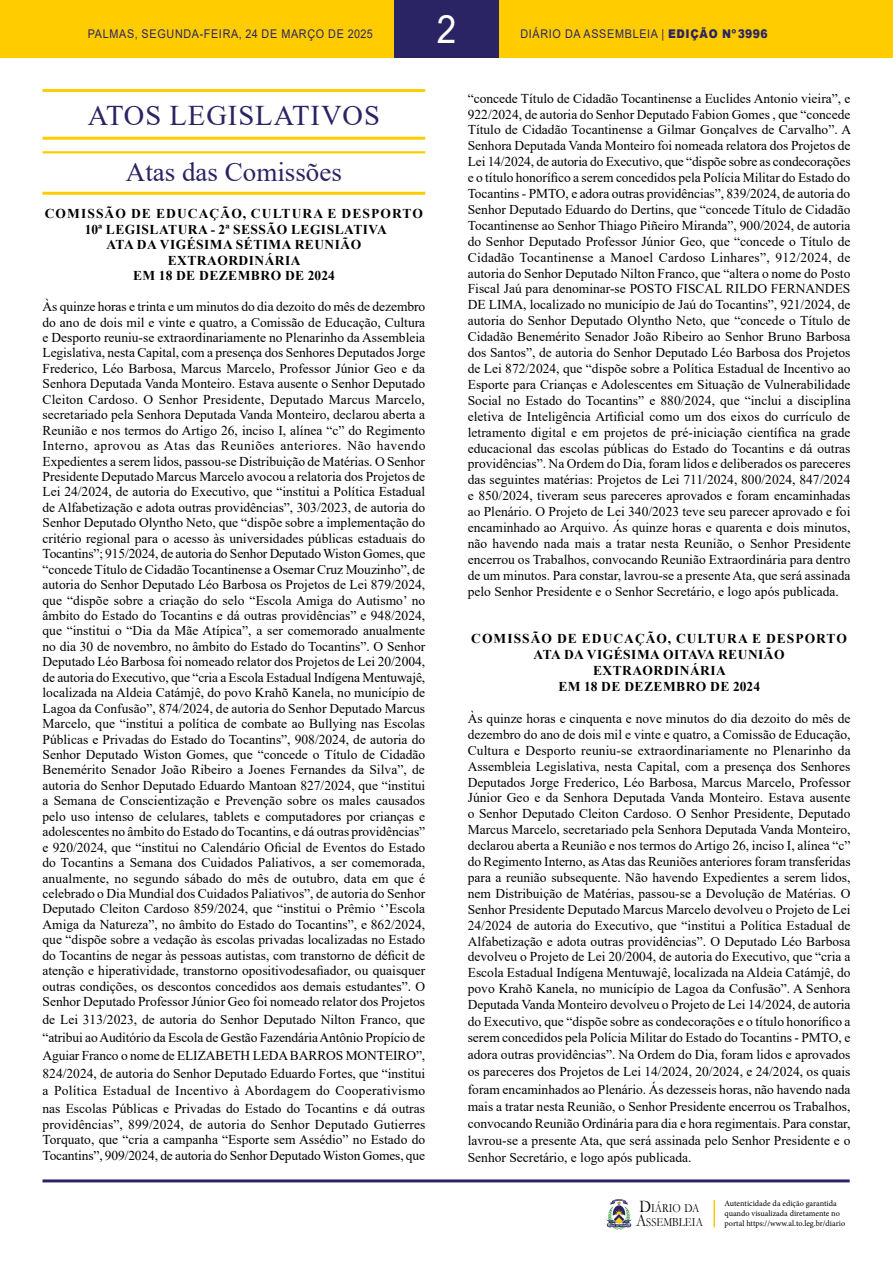
<style>
.page{position:relative;width:893px;height:1263px;background:#fff}
.page>*{position:absolute;margin:0;border:0;box-sizing:border-box;transform-origin:0 0}
.t1{font:39px "Arial";color:#fff;scale:.9 1}
.t2{font:28.5px "Times New Roman";letter-spacing:.035em;color:#2b2464}
.t3{font:27px "Times New Roman";color:#2b2464}
.t4{font:13.5px/15.5px "Times New Roman";color:#000;text-align:justify}
.t5{font:700 13.5px/15.5px "Times New Roman";letter-spacing:.035em;color:#000;text-align:center}
.t6{font:12.45px/14px "Garamond";color:#000;scale:.85 1}
.t7{font:12px "Arial";letter-spacing:.065em;color:#2b2464;scale:.9 1}
.t8{font:8.25px/9.9px "Minion Pro";color:#000}
.s1{font-weight:900}
.s2{font-size:17.85px}
</style>
<div class="page">
<div style="left:0;top:0;width:893px;height:58px;background:#fc0"></div>
<hr style="left:43px;top:1179px;width:807px;height:3px;background:#2b2464">
<svg style="left:606px;top:1199px;width:26px;height:31px"></svg>
<div style="left:394px;top:0;width:105px;height:58px;background:#2b2464"></div>
<hr style="left:713px;top:1200px;width:2px;height:27px;background:#fc0">
<hr style="left:43px;top:89px;width:382px;height:3px;background:#fc0">
<hr style="left:43px;top:137px;width:382px;height:3px;background:#fc0">
<hr style="left:43px;top:151px;width:382px;height:2px;background:#fc0">
<hr style="left:43px;top:192px;width:382px;height:3px;background:#fc0">
<h1 class="t1" style="left:437px;top:2px;width:23px">2</h1>
<p class="t7" style="left:88px;top:25px;width:318px">PALMAS, SEGUNDA-FEIRA, 24 DE MARÇO DE 2025</p>
<p class="t7" style="left:520px;top:25px;width:276px">DIÁRIO DA ASSEMBLEIA | <span class="s1">EDIÇÃO Nº3996</span></p>
<h2 class="t2" style="left:88px;top:96px;width:294px">ATOS LEGISLATIVOS</h2>
<h3 class="t3" style="left:126px;top:153px;width:217px">Atas das Comissões</h3>
<p class="t5" style="left:45px;top:206px;width:380px">COMISSÃO DE EDUCAÇÃO, CULTURA E DESPORTO<br>10ª LEGISLATURA - 2ª SESSÃO LEGISLATIVA<br>ATA DA VIGÉSIMA SÉTIMA REUNIÃO<br>EXTRAORDINÁRIA<br>EM 18 DE DEZEMBRO DE 2024</p>
<p class="t4" style="left:43px;top:298px;width:384px">Às quinze horas e trinta e um minutos do dia dezoito do mês de dezembro do ano de dois mil e vinte e quatro, a Comissão de Educação, Cultura e Desporto reuniu-se extraordinariamente no Plenarinho da Assembleia Legislativa, nesta Capital, com a presença dos Senhores Deputados Jorge Frederico, Léo Barbosa, Marcus Marcelo, Professor Júnior Geo e da Senhora Deputada Vanda Monteiro. Estava ausente o Senhor Deputado Cleiton Cardoso. O Senhor Presidente, Deputado Marcus Marcelo, secretariado pela Senhora Deputada Vanda Monteiro, declarou aberta a Reunião e nos termos do Artigo 26, inciso I, alínea “c” do Regimento Interno, aprovou as Atas das Reuniões anteriores. Não havendo Expedientes a serem lidos, passou-se Distribuição de Matérias. O Senhor Presidente Deputado Marcus Marcelo avocou a relatoria dos Projetos de Lei 24/2024, de autoria do Executivo, que “institui a Política Estadual de Alfabetização e adota outras providências”, 303/2023, de autoria do Senhor Deputado Olyntho Neto, que “dispõe sobre a implementação do critério regional para o acesso às universidades públicas estaduais do Tocantins”; 915/2024, de autoria do Senhor Deputado Wiston Gomes, que “concede Título de Cidadão Tocantinense a Osemar Cruz Mouzinho”, de autoria do Senhor Deputado Léo Barbosa os Projetos de Lei 879/2024, que “dispõe sobre a criação do selo “Escola Amiga do Autismo’ no âmbito do Estado do Tocantins e dá outras providências” e 948/2024, que “institui o “Dia da Mãe Atípica”, a ser comemorado anualmente no dia 30 de novembro, no âmbito do Estado do Tocantins”. O Senhor Deputado Léo Barbosa foi nomeado relator dos Projetos de Lei 20/2004, de autoria do Executivo, que “cria a Escola Estadual Indígena Mentuwajê, localizada na Aldeia Catámjê, do povo Krahõ Kanela, no município de Lagoa da Confusão”, 874/2024, de autoria do Senhor Deputado Marcus Marcelo, que “institui a política de combate ao Bullying nas Escolas Públicas e Privadas do Estado do Tocantins”, 908/2024, de autoria do Senhor Deputado Wiston Gomes, que “concede o Título de Cidadão Benemérito Senador João Ribeiro a Joenes Fernandes da Silva”, de autoria do Senhor Deputado Eduardo Mantoan 827/2024, que “institui a Semana de Conscientização e Prevenção sobre os males causados pelo uso intenso de celulares, tablets e computadores por crianças e adolescentes no âmbito do Estado do Tocantins, e dá outras providências” e 920/2024, que “institui no Calendário Oficial de Eventos do Estado do Tocantins a Semana dos Cuidados Paliativos, a ser comemorada, anualmente, no segundo sábado do mês de outubro, data em que é celebrado o Dia Mundial dos Cuidados Paliativos”, de autoria do Senhor Deputado Cleiton Cardoso 859/2024, que “institui o Prêmio ‘’Escola Amiga da Natureza”, no âmbito do Estado do Tocantins”, e 862/2024, que “dispõe sobre a vedação às escolas privadas localizadas no Estado do Tocantins de negar às pessoas autistas, com transtorno de déficit de atenção e hiperatividade, transtorno opositivodesafiador, ou quaisquer outras condições, os descontos concedidos aos demais estudantes”. O Senhor Deputado Professor Júnior Geo foi nomeado relator dos Projetos</p>
<p class="t4" style="left:43px;top:1010px;width:384px;line-height:17.9px">de Lei 313/2023, de autoria do Senhor Deputado Nilton Franco, que “atribui ao Auditório da Escola de Gestão Fazendária Antônio Propício de Aguiar Franco o nome de ELIZABETH LEDA BARROS MONTEIRO”, 824/2024, de autoria do Senhor Deputado Eduardo Fortes, que “institui a Política Estadual de Incentivo à Abordagem do Cooperativismo nas Escolas Públicas e Privadas do Estado do Tocantins e dá outras</p>
<p class="t4" style="left:43px;top:1116px;width:384px">providências”, 899/2024, de autoria do Senhor Deputado Gutierres Torquato, que “cria a campanha “Esporte sem Assédio” no Estado do Tocantins”, 909/2024, de autoria do Senhor Deputado Wiston Gomes, que</p>
<p class="t4" style="left:468px;top:90px;width:385px;line-height:15.9px">“concede Título de Cidadão Tocantinense a Euclides Antonio vieira”, e 922/2024, de autoria do Senhor Deputado Fabion Gomes , que “concede Título de Cidadão Tocantinense a Gilmar Gonçalves de Carvalho”. A Senhora Deputada Vanda Monteiro foi nomeada relatora dos Projetos de Lei 14/2024, de autoria do Executivo, que “dispõe sobre as condecorações e o título honorífico a serem concedidos pela Polícia Militar do Estado do Tocantins - PMTO, e adora outras providências”, 839/2024, de autoria do Senhor Deputado Eduardo do Dertins, que “concede Título de Cidadão Tocantinense ao Senhor Thiago Piñeiro Miranda”, 900/2024, de autoria do Senhor Deputado Professor Júnior Geo, que “concede o Título de Cidadão Tocantinense a Manoel Cardoso Linhares”, 912/2024, de autoria do Senhor Deputado Nilton Franco, que “altera o nome do Posto Fiscal Jaú para denominar-se POSTO FISCAL RILDO FERNANDES DE LIMA, localizado no município de Jaú do Tocantins”, 921/2024, de autoria do Senhor Deputado Olyntho Neto, que “concede o Título de Cidadão Benemérito Senador João Ribeiro ao Senhor Bruno Barbosa dos Santos”, de autoria do Senhor Deputado Léo Barbosa dos Projetos de Lei 872/2024, que “dispõe sobre a Política Estadual de Incentivo ao Esporte para Crianças e Adolescentes em Situação de Vulnerabilidade Social no Estado do Tocantins” e 880/2024, que “inclui a disciplina eletiva de Inteligência Artificial como um dos eixos do currículo de letramento digital e em projetos de pré-iniciação científica na grade educacional das escolas públicas do Estado do Tocantins e dá outras providências”. Na Ordem do Dia, foram lidos e deliberados os pareceres das seguintes matérias: Projetos de Lei 711/2024, 800/2024, 847/2024 e 850/2024, tiveram seus pareceres aprovados e foram encaminhadas ao Plenário. O Projeto de Lei 340/2023 teve seu parecer aprovado e foi encaminhado ao Arquivo. Ás quinze horas e quarenta e dois minutos, não havendo nada mais a tratar nesta Reunião, o Senhor Presidente encerrou os Trabalhos, convocando Reunião Extraordinária para dentro de um minutos. Para constar, lavrou-se a presente Ata, que será assinada pelo Senhor Presidente e o Senhor Secretário, e logo após publicada.</p>
<p class="t5" style="left:471px;top:630px;width:377px;line-height:15.9px">COMISSÃO DE EDUCAÇÃO, CULTURA E DESPORTO<br>ATA DA VIGÉSIMA OITAVA REUNIÃO<br>EXTRAORDINÁRIA<br>EM 18 DE DEZEMBRO DE 2024</p>
<p class="t4" style="left:468px;top:710px;width:384px;line-height:16.2px">Às quinze horas e cinquenta e nove minutos do dia dezoito do mês de dezembro do ano de dois mil e vinte e quatro, a Comissão de Educação, Cultura e Desporto reuniu-se extraordinariamente no Plenarinho da Assembleia Legislativa, nesta Capital, com a presença dos Senhores Deputados Jorge Frederico, Léo Barbosa, Marcus Marcelo, Professor Júnior Geo e da Senhora Deputada Vanda Monteiro. Estava ausente o Senhor Deputado Cleiton Cardoso. O Senhor Presidente, Deputado Marcus Marcelo, secretariado pela Senhora Deputada Vanda Monteiro, declarou aberta a Reunião e nos termos do Artigo 26, inciso I, alínea “c” do Regimento Interno, as Atas das Reuniões anteriores foram transferidas para a reunião subsequente. Não havendo Expedientes a serem lidos, nem Distribuição de Matérias, passou-se a Devolução de Matérias. O Senhor Presidente Deputado Marcus Marcelo devolveu o Projeto de Lei 24/2024 de autoria do Executivo, que “institui a Política Estadual de Alfabetização e adota outras providências”. O Deputado Léo Barbosa devolveu o Projeto de Lei 20/2004, de autoria do Executivo, que “cria a Escola Estadual Indígena Mentuwajê, localizada na Aldeia Catámjê, do povo Krahõ Kanela, no município de Lagoa da Confusão”. A Senhora Deputada Vanda Monteiro devolveu o Projeto de Lei 14/2024, de autoria do Executivo, que “dispõe sobre as condecorações e o título honorífico a serem concedidos pela Polícia Militar do Estado do Tocantins - PMTO, e adora outras providências”. Na Ordem do Dia, foram lidos e aprovados os pareceres dos Projetos de Lei 14/2024, 20/2024, e 24/2024, os quais foram encaminhados ao Plenário. Ás dezesseis horas, não havendo nada mais a tratar nesta Reunião, o Senhor Presidente encerrou os Trabalhos, convocando Reunião Ordinária para dia e hora regimentais. Para constar, lavrou-se a presente Ata, que será assinada pelo Senhor Presidente e o Senhor Secretário, e logo após publicada.</p>
<p class="t6" style="left:636px;top:1201px;width:80px"><span class="s2">D</span>IÁRIO DA<br><span class="s2">A</span>SSEMBLEIA</p>
<p class="t8" style="left:724px;top:1199px;width:122px">Autenticidade da edição garantida quando visualizada diretamente no portal https://www.al.to.leg.br/diario</p>
</div>
